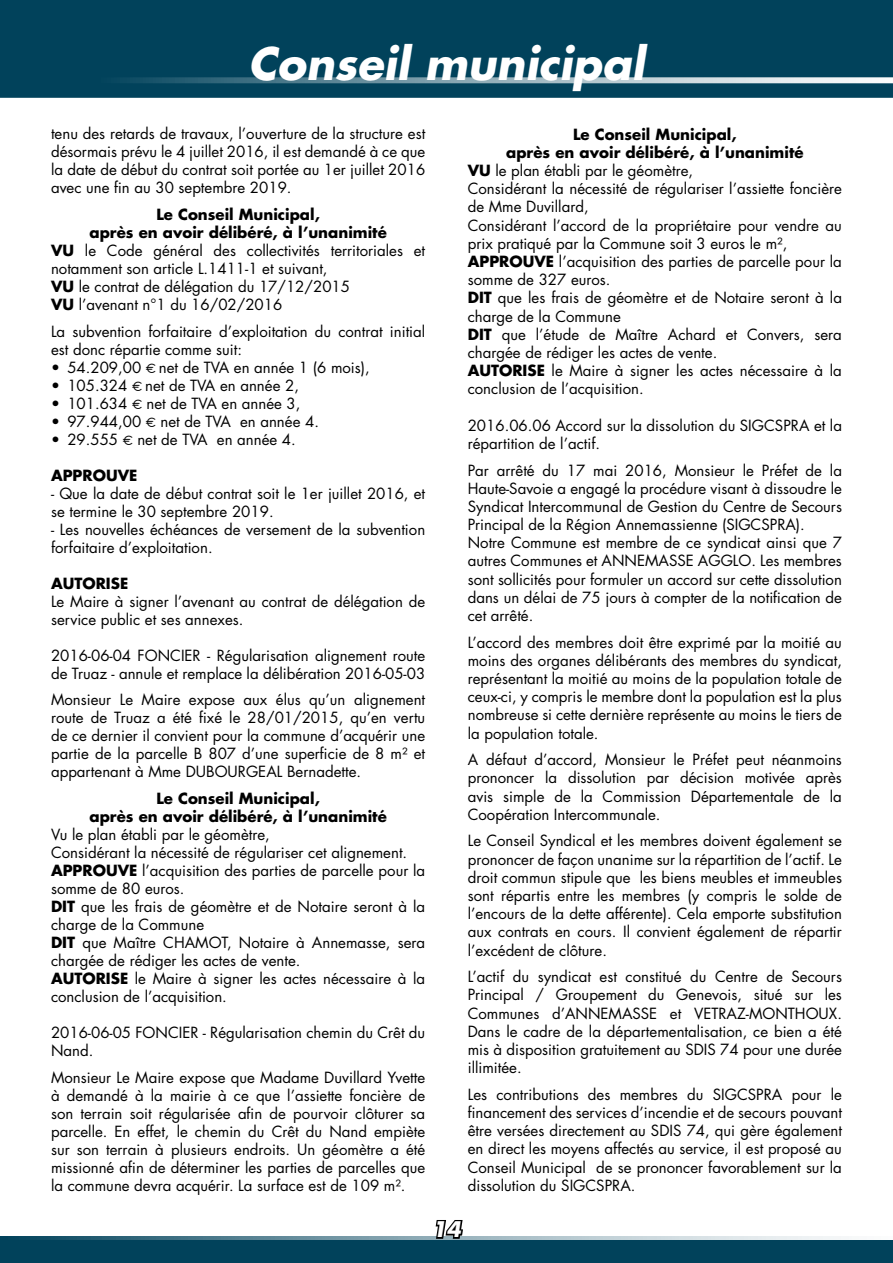
<style>
.page{position:relative;width:893px;height:1263px;background:#fff}
.page>*{position:absolute;margin:0;border:0;box-sizing:border-box;transform-origin:0 0}
.t1{font:italic 700 43.5px "Futura";color:#fff}
.t2{font:italic 700 21px "Futura";color:#fff}
.t3{font:15px/18.1px "Futura";color:#000}
.t4{font:700 15px/18px "Futura";color:#000;text-align:center}
.s1{font-weight:700}
.s2{font-family:"Eurofurenceregular"}
</style>
<div class="page">
<div style="left:0;top:0;width:893px;height:98px;background:#01425b"></div>
<div style="left:0;top:1236px;width:893px;height:27px;background:#01425b"></div>
<svg style="left:94px;top:77px;width:799px;height:6px;background:#85a4b0"></svg>
<svg style="left:33px;top:1236px;width:860px;height:4px;background:#92aeb8"></svg>
<svg style="left:434px;top:1220px;width:31px;height:20px"></svg>
<h1 class="t1" style="left:248px;top:33px;width:398px">Conseil municipal</h1>
<p class="t3" style="left:51px;top:125px;width:376px;text-align:justify">tenu des retards de travaux, l’ouverture de la structure est désormais prévu le 4 juillet 2016, il est demandé à ce que la date de début du contrat soit portée au 1er juillet 2016 avec une fin au 30 septembre 2019.</p>
<p class="t4" style="left:156px;top:205px;width:165px">Le Conseil Municipal,</p>
<p class="t4" style="left:89px;top:223px;width:299px">après en avoir délibéré, à l’unanimité</p>
<p class="t3" style="left:51px;top:241px;width:376px"><span class="s1">VU</span> le Code général des collectivités territoriales et</p>
<p class="t3" style="left:51px;top:259px;width:278px">notamment son article L.1411-1 et suivant,</p>
<p class="t3" style="left:51px;top:277px;width:301px"><span class="s1">VU</span> le contrat de délégation du 17/12/2015</p>
<p class="t3" style="left:51px;top:295px;width:233px"><span class="s1">VU</span> l’avenant n°1 du 16/02/2016</p>
<p class="t3" style="left:51px;top:322px;width:376px">La subvention forfaitaire d’exploitation du contrat initial est donc répartie comme suit:</p>
<p class="t3" style="left:51px;top:358px;width:320px">• 54.209,00 <span class="s2">€</span> net de TVA en année 1 (6 mois),</p>
<p class="t3" style="left:51px;top:376px;width:249px">• 105.324 <span class="s2">€</span> net de TVA en année 2,</p>
<p class="t3" style="left:51px;top:394px;width:251px">• 101.634 <span class="s2">€</span> net de TVA en année 3,</p>
<p class="t3" style="left:51px;top:412px;width:269px">• 97.944,00 <span class="s2">€</span> net de TVA en année 4.</p>
<p class="t3" style="left:51px;top:430px;width:246px">• 29.555 <span class="s2">€</span> net de TVA en année 4.</p>
<p class="t4" style="left:51px;top:466px;width:88px">APPROUVE</p>
<p class="t3" style="left:51px;top:484px;width:376px">- Que la date de début contrat soit le 1er juillet 2016, et se termine le 30 septembre 2019.</p>
<p class="t3" style="left:51px;top:520px;width:376px">- Les nouvelles échéances de versement de la subvention forfaitaire d’exploitation.</p>
<p class="t4" style="left:51px;top:574px;width:79px">AUTORISE</p>
<p class="t3" style="left:51px;top:592px;width:376px">Le Maire à signer l’avenant au contrat de délégation de service public et ses annexes.</p>
<p class="t3" style="left:51px;top:646px;width:376px">2016-06-04 FONCIER - Régularisation alignement route de Truaz - annule et remplace la délibération 2016-05-03</p>
<p class="t3" style="left:51px;top:691px;width:376px;text-align:justify">Monsieur Le Maire expose aux élus qu’un alignement route de Truaz a été fixé le 28/01/2015, qu’en vertu de ce dernier il convient pour la commune d’acquérir une partie de la parcelle B 807 d’une superficie de 8 m² et appartenant à Mme DUBOURGEAL Bernadette.</p>
<p class="t4" style="left:89px;top:789px;width:299px">Le Conseil Municipal,<br>après en avoir délibéré, à l’unanimité</p>
<p class="t3" style="left:51px;top:825px;width:376px">Vu le plan établi par le géomètre,<br>Considérant la nécessité de régulariser cet alignement.<br><span class="s1">APPROUVE</span> l’acquisition des parties de parcelle pour la somme de 80 euros.<br><span class="s1">DIT</span> que les frais de géomètre et de Notaire seront à la charge de la Commune<br><span class="s1">DIT</span> que Maître CHAMOT, Notaire à Annemasse, sera chargée de rédiger les actes de vente.<br><span class="s1">AUTORISE</span> le Maire à signer les actes nécessaire à la conclusion de l’acquisition.</p>
<p class="t3" style="left:51px;top:1023px;width:376px">2016-06-05 FONCIER - Régularisation chemin du Crêt du<br>Nand.</p>
<p class="t3" style="left:51px;top:1068px;width:376px;text-align:justify">Monsieur Le Maire expose que Madame Duvillard Yvette à demandé à la mairie à ce que l’assiette foncière de son terrain soit régularisée afin de pourvoir clôturer sa parcelle. En effet, le chemin du Crêt du Nand empiète sur son terrain à plusieurs endroits. Un géomètre a été missionné afin de déterminer les parties de parcelles que la commune devra acquérir. La surface est de 109 m².</p>
<p class="t4" style="left:573px;top:125px;width:165px">Le Conseil Municipal,</p>
<p class="t4" style="left:506px;top:143px;width:299px">après en avoir délibéré, à l’unanimité</p>
<p class="t3" style="left:468px;top:161px;width:227px"><span class="s1">VU</span> le plan établi par le géomètre,</p>
<p class="t3" style="left:468px;top:179px;width:376px">Considérant la nécessité de régulariser l’assiette foncière</p>
<p class="t3" style="left:468px;top:198px;width:122px">de Mme Duvillard,</p>
<p class="t3" style="left:468px;top:216px;width:376px">Considérant l’accord de la propriétaire pour vendre au</p>
<p class="t3" style="left:468px;top:234px;width:321px">prix pratiqué par la Commune soit 3 euros le m²,</p>
<p class="t3" style="left:468px;top:252px;width:376px"><span class="s1">APPROUVE</span> l’acquisition des parties de parcelle pour la</p>
<p class="t3" style="left:468px;top:270px;width:144px">somme de 327 euros.</p>
<p class="t3" style="left:468px;top:289px;width:376px"><span class="s1">DIT</span> que les frais de géomètre et de Notaire seront à la</p>
<p class="t3" style="left:468px;top:307px;width:155px">charge de la Commune</p>
<p class="t3" style="left:468px;top:325px;width:376px"><span class="s1">DIT</span> que l’étude de Maître Achard et Convers, sera</p>
<p class="t3" style="left:468px;top:343px;width:251px">chargée de rédiger les actes de vente.</p>
<p class="t3" style="left:468px;top:361px;width:376px"><span class="s1">AUTORISE</span> le Maire à signer les actes nécessaire à la</p>
<p class="t3" style="left:468px;top:379px;width:177px">conclusion de l’acquisition.</p>
<p class="t3" style="left:468px;top:416px;width:376px">2016.06.06 Accord sur la dissolution du SIGCSPRA et la répartition de l’actif.</p>
<p class="t3" style="left:468px;top:461px;width:376px">Par arrêté du 17 mai 2016, Monsieur le Préfet de la Haute-Savoie a engagé la procédure visant à dissoudre le Syndicat Intercommunal de Gestion du Centre de Secours Principal de la Région Annemassienne (SIGCSPRA).<br>Notre Commune est membre de ce syndicat ainsi que 7 autres Communes et ANNEMASSE AGGLO. Les membres sont sollicités pour formuler un accord sur cette dissolution dans un délai de 75 jours à compter de la notification de cet arrêté.</p>
<p class="t3" style="left:468px;top:633px;width:376px;text-align:justify">L’accord des membres doit être exprimé par la moitié au moins des organes délibérants des membres du syndicat, représentant la moitié au moins de la population totale de ceux-ci, y compris le membre dont la population est la plus nombreuse si cette dernière représente au moins le tiers de la population totale.</p>
<p class="t3" style="left:468px;top:750px;width:376px;text-align:justify">A défaut d’accord, Monsieur le Préfet peut néanmoins prononcer la dissolution par décision motivée après avis simple de la Commission Départementale de la Coopération Intercommunale.</p>
<p class="t3" style="left:468px;top:832px;width:376px;text-align:justify">Le Conseil Syndical et les membres doivent également se prononcer de façon unanime sur la répartition de l’actif. Le droit commun stipule que les biens meubles et immeubles sont répartis entre les membres (y compris le solde de l’encours de la dette afférente). Cela emporte substitution aux contrats en cours. Il convient également de répartir l’excédent de clôture.</p>
<p class="t3" style="left:468px;top:967px;width:376px;text-align:justify">L’actif du syndicat est constitué du Centre de Secours Principal / Groupement du Genevois, situé sur les Communes d’ANNEMASSE et VETRAZ-MONTHOUX.<br>Dans le cadre de la départementalisation, ce bien a été mis à disposition gratuitement au SDIS 74 pour une durée illimitée.</p>
<p class="t3" style="left:468px;top:1085px;width:376px;text-align:justify">Les contributions des membres du SIGCSPRA pour le financement des services d’incendie et de secours pouvant être versées directement au SDIS 74, qui gère également en direct les moyens affectés au service, il est proposé au Conseil Municipal de se prononcer favorablement sur la dissolution du SIGCSPRA.</p>
<h2 class="t2" style="left:432px;top:1215px;width:30px">14</h2>
</div>
